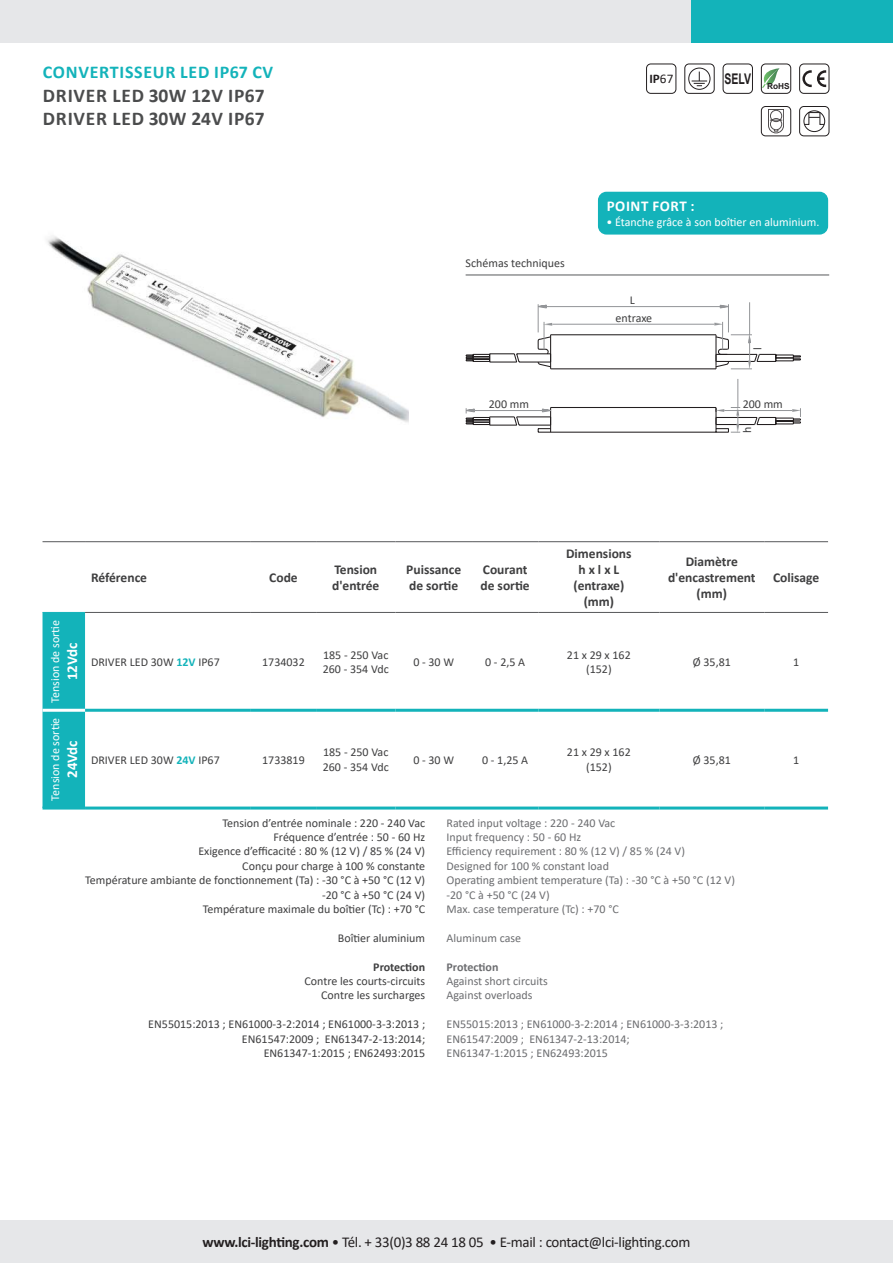
<style>
.page{position:relative;width:893px;height:1263px;background:#fff}
.page>*{position:absolute;margin:0;border:0;box-sizing:border-box;transform-origin:0 0}
.t1{font:700 19.5px/23.4px "Calibri";letter-spacing:.04em;color:#4b4c4d}
.t2{font:700 18px "Calibri";letter-spacing:.04em;color:#13b3ba}
.t3{font:15px "Calibri";letter-spacing:-.02em;color:#231f20}
.t4{font:700 15px "Calibri";color:#fff}
.t5{font:700 15px "Calibri";letter-spacing:.04em;color:#fff}
.t6{font:700 14.7px "Arial";color:#231f20;scale:.71 1}
.t7{font:700 13.5px/16.2px "Calibri";color:#3e3e3f}
.t8{font:700 13.2px "Calibri";color:#231f20}
.t9{font:12px/14.4px "Calibri";color:#3e3e3f;text-align:right}
.t10{font:12px/14.4px "Calibri";color:#6c6d70}
.t11{font:12px "Calibri";color:#fff}
.t12{font:700 12px "Calibri";color:#3e3e3f}
.t13{font:700 12px "Calibri";color:#6c6d70}
.t14{font:700 8.25px "Arial";color:#231f20}
.s1{font-weight:400}
.s2{font-weight:700;color:#13b3ba}
.s3{font-weight:700}
</style>
<div class="page">
<div style="left:0;top:1220px;width:893px;height:43px;background:#e6e7e9"></div>
<div style="left:0;top:0;width:893px;height:43px;background:#e6e7e9"></div>
<div style="left:691px;top:0;width:202px;height:43px;background:#13b3ba"></div>
<img style="left:47px;top:236px;width:362px;height:187px">
<hr style="left:466px;top:275px;width:363px;height:1px;background:#57585a">
<div style="left:43px;top:613px;width:42px;height:193px;background:#13b3ba"></div>
<hr style="left:43px;top:541px;width:42px;height:1px;background:#57585a">
<hr style="left:85px;top:541px;width:166px;height:1px;background:#57585a">
<hr style="left:251px;top:541px;width:65px;height:1px;background:#57585a">
<hr style="left:316px;top:541px;width:79px;height:1px;background:#57585a">
<hr style="left:395px;top:541px;width:77px;height:1px;background:#57585a">
<hr style="left:472px;top:541px;width:66px;height:1px;background:#57585a">
<hr style="left:538px;top:541px;width:121px;height:1px;background:#57585a">
<hr style="left:659px;top:541px;width:105px;height:1px;background:#57585a">
<hr style="left:764px;top:541px;width:64px;height:1px;background:#57585a">
<hr style="left:659px;top:612px;width:105px;height:1px;background:#57585a">
<hr style="left:395px;top:612px;width:77px;height:1px;background:#57585a">
<hr style="left:538px;top:612px;width:121px;height:1px;background:#57585a">
<hr style="left:764px;top:612px;width:64px;height:1px;background:#57585a">
<hr style="left:472px;top:612px;width:66px;height:1px;background:#57585a">
<hr style="left:316px;top:612px;width:79px;height:1px;background:#57585a">
<hr style="left:85px;top:612px;width:166px;height:1px;background:#57585a">
<hr style="left:251px;top:612px;width:65px;height:1px;background:#57585a">
<hr style="left:316px;top:806px;width:79px;height:3px;background:#13b3ba">
<hr style="left:395px;top:806px;width:77px;height:3px;background:#13b3ba">
<hr style="left:538px;top:806px;width:121px;height:3px;background:#13b3ba">
<hr style="left:659px;top:806px;width:105px;height:3px;background:#13b3ba">
<hr style="left:764px;top:806px;width:64px;height:3px;background:#13b3ba">
<hr style="left:43px;top:806px;width:42px;height:3px;background:#13b3ba">
<hr style="left:85px;top:806px;width:166px;height:3px;background:#13b3ba">
<hr style="left:251px;top:806px;width:65px;height:3px;background:#13b3ba">
<hr style="left:472px;top:806px;width:66px;height:3px;background:#13b3ba">
<hr style="left:85px;top:709px;width:166px;height:3px;background:#13b3ba">
<hr style="left:251px;top:709px;width:65px;height:3px;background:#13b3ba">
<hr style="left:316px;top:709px;width:79px;height:3px;background:#13b3ba">
<hr style="left:395px;top:709px;width:77px;height:3px;background:#13b3ba">
<hr style="left:472px;top:709px;width:66px;height:3px;background:#13b3ba">
<hr style="left:538px;top:709px;width:121px;height:3px;background:#13b3ba">
<hr style="left:659px;top:709px;width:105px;height:3px;background:#13b3ba">
<hr style="left:764px;top:709px;width:64px;height:3px;background:#13b3ba">
<hr style="left:43px;top:709px;width:42px;height:3px;background:#fff">
<hr style="left:43px;top:612px;width:42px;height:1px;background:#13b3ba">
<div style="left:685px;top:64px;width:29px;height:30px;border:1px solid #231f20;border-radius:4px"></div>
<svg style="left:692px;top:72px;width:15px;height:14px"></svg>
<div style="left:689px;top:68px;width:21px;height:22px;border:1px solid #231f20;border-radius:50%"></div>
<hr style="left:749px;top:302px;width:1px;height:33px;background:#939598">
<svg style="left:465px;top:304px;width:336px;height:129px"></svg>
<div style="left:761px;top:64px;width:30px;height:30px;border:1px solid #231f20;border-radius:4px"></div>
<svg style="left:760px;top:68px;width:20px;height:20px"></svg>
<div style="left:799px;top:64px;width:30px;height:30px;border:1px solid #231f20;border-radius:4px"></div>
<svg style="left:802px;top:70px;width:24px;height:17px"></svg>
<svg style="left:768px;top:109px;width:16px;height:24px"></svg>
<div style="left:761px;top:106px;width:30px;height:30px;border:1px solid #231f20;border-radius:4px"></div>
<div style="left:799px;top:106px;width:30px;height:30px;border:1px solid #231f20;border-radius:4px"></div>
<div style="left:804px;top:111px;width:21px;height:21px;border:1px solid #231f20;border-radius:50%"></div>
<svg style="left:804px;top:112px;width:20px;height:13px"></svg>
<div style="left:646px;top:64px;width:30px;height:30px;border:1px solid #231f20;border-radius:4px"></div>
<div style="left:723px;top:64px;width:30px;height:30px;border:1px solid #231f20;border-radius:4px"></div>
<div style="left:598px;top:192px;width:230px;height:43px;background:#13b3ba;border-radius:9px"></div>
<h2 class="t2" style="left:43px;top:60px;width:232px">CONVERTISSEUR LED IP67 CV</h2>
<h1 class="t1" style="left:43px;top:83px;width:223px">DRIVER LED 30W 12V IP67<br>DRIVER LED 30W 24V IP67</h1>
<p class="t8" style="left:649px;top:69px;width:25px">IP<span class="s1">67</span></p>
<p class="t6" style="left:724px;top:68px;width:39px">SELV</p>
<p class="t14" style="left:767px;top:80px;width:24px">RoHS</p>
<p class="t9" style="left:466px;top:256px;width:101px">Schémas techniques</p>
<p class="t5" style="left:607px;top:196px;width:89px">POINT FORT :</p>
<p class="t11" style="left:606px;top:214px;width:214px">• Étanche grâce à son boîtier en aluminium.</p>
<p class="t9" style="left:616px;top:291px;width:38px;line-height:17.7px;text-align:center">L entraxe</p>
<p class="t9" style="left:750px;top:350px;width:4px;rotate:-90deg">l</p>
<p class="t9" style="left:489px;top:396px;width:42px">200 mm</p>
<p class="t9" style="left:743px;top:396px;width:42px">200 mm</p>
<p class="t9" style="left:740px;top:432px;width:8px;rotate:-90deg">h</p>
<p class="t11" style="left:47px;top:703px;width:84px;rotate:-90deg">Tension de sortie</p>
<p class="t4" style="left:62px;top:680px;width:39px;rotate:-90deg">12Vdc</p>
<p class="t11" style="left:47px;top:800px;width:84px;rotate:-90deg">Tension de sortie</p>
<p class="t4" style="left:62px;top:778px;width:39px;rotate:-90deg">24Vdc</p>
<p class="t7" style="left:91px;top:569px;width:58px">Référence</p>
<p class="t7" style="left:269px;top:569px;width:30px">Code</p>
<p class="t7" style="left:332px;top:561px;width:49px">Tension d'entrée</p>
<p class="t7" style="left:406px;top:561px;width:56px">Puissance de sortie</p>
<p class="t7" style="left:481px;top:561px;width:51px">Courant de sortie</p>
<p class="t7" style="left:566px;top:545px;width:67px;text-align:center">Dimensions h x l x L (entraxe) (mm)</p>
<p class="t7" style="left:668px;top:553px;width:89px;text-align:center">Diamètre d'encastrement (mm)</p>
<p class="t7" style="left:773px;top:569px;width:48px">Colisage</p>
<p class="t9" style="left:91px;top:654px;width:130px">DRIVER LED 30W <span class="s2">12V</span> IP67</p>
<p class="t9" style="left:262px;top:654px;width:44px">1734032</p>
<p class="t9" style="left:323px;top:647px;width:67px;text-align:left">185 - 250 Vac<br>260 - 354 Vdc</p>
<p class="t9" style="left:413px;top:654px;width:42px">0 - 30 W</p>
<p class="t9" style="left:485px;top:654px;width:42px">0 - 2,5 A</p>
<p class="t9" style="left:567px;top:647px;width:65px;text-align:center">21 x 29 x 162 (152)</p>
<p class="t9" style="left:693px;top:654px;width:40px">Ø 35,81</p>
<p class="t9" style="left:793px;top:654px;width:8px">1</p>
<p class="t9" style="left:91px;top:752px;width:130px">DRIVER LED 30W <span class="s2">24V</span> IP67</p>
<p class="t9" style="left:262px;top:752px;width:44px">1733819</p>
<p class="t9" style="left:323px;top:745px;width:67px;text-align:left">185 - 250 Vac<br>260 - 354 Vdc</p>
<p class="t9" style="left:413px;top:752px;width:42px">0 - 30 W</p>
<p class="t9" style="left:482px;top:752px;width:48px">0 - 1,25 A</p>
<p class="t9" style="left:567px;top:745px;width:65px;text-align:center">21 x 29 x 162 (152)</p>
<p class="t9" style="left:693px;top:752px;width:40px">Ø 35,81</p>
<p class="t9" style="left:793px;top:752px;width:8px">1</p>
<p class="t9" style="left:85px;top:815px;width:342px">Tension d’entrée nominale : 220 - 240 Vac<br>Fréquence d’entrée : 50 - 60 Hz<br>Exigence d’efficacité : 80 % (12 V) / 85 % (24 V)<br>Conçu pour charge à 100 % constante<br>Température ambiante de fonctionnement (Ta) : -30 °C à +50 °C (12 V) -20 °C à +50 °C (24 V)<br>Température maximale du boîtier (Tc) : +70 °C</p>
<p class="t9" style="left:338px;top:930px;width:89px">Boîtier aluminium</p>
<p class="t12" style="left:373px;top:958px;width:53px">Protection</p>
<p class="t9" style="left:305px;top:973px;width:122px">Contre les courts-circuits<br>Contre les surcharges</p>
<p class="t9" style="left:148px;top:1017px;width:278px">EN55015:2013 ; EN61000-3-2:2014 ; EN61000-3-3:2013 ;<br>EN61547:2009 ; EN61347-2-13:2014;<br>EN61347-1:2015 ; EN62493:2015</p>
<p class="t10" style="left:446px;top:815px;width:290px">Rated input voltage : 220 - 240 Vac<br>Input frequency : 50 - 60 Hz<br>Efficiency requirement : 80 % (12 V) / 85 % (24 V)<br>Designed for 100 % constant load<br>Operating ambient temperature (Ta) : -30 °C à +50 °C (12 V) -20 °C à +50 °C (24 V)<br>Max. case temperature (Tc) : +70 °C</p>
<p class="t10" style="left:446px;top:930px;width:76px">Aluminum case</p>
<p class="t13" style="left:446px;top:958px;width:53px">Protection</p>
<p class="t10" style="left:446px;top:973px;width:103px">Against short circuits<br>Against overloads</p>
<p class="t10" style="left:446px;top:1017px;width:278px">EN55015:2013 ; EN61000-3-2:2014 ; EN61000-3-3:2013 ;<br>EN61547:2009 ; EN61347-2-13:2014;<br>EN61347-1:2015 ; EN62493:2015</p>
<p class="t3" style="left:202px;top:1232px;width:489px"><span class="s3">www.lci-lighting.com</span> • Tél. + 33(0)3 88 24 18 05 • E-mail : contact@lci-lighting.com</p>
</div>
